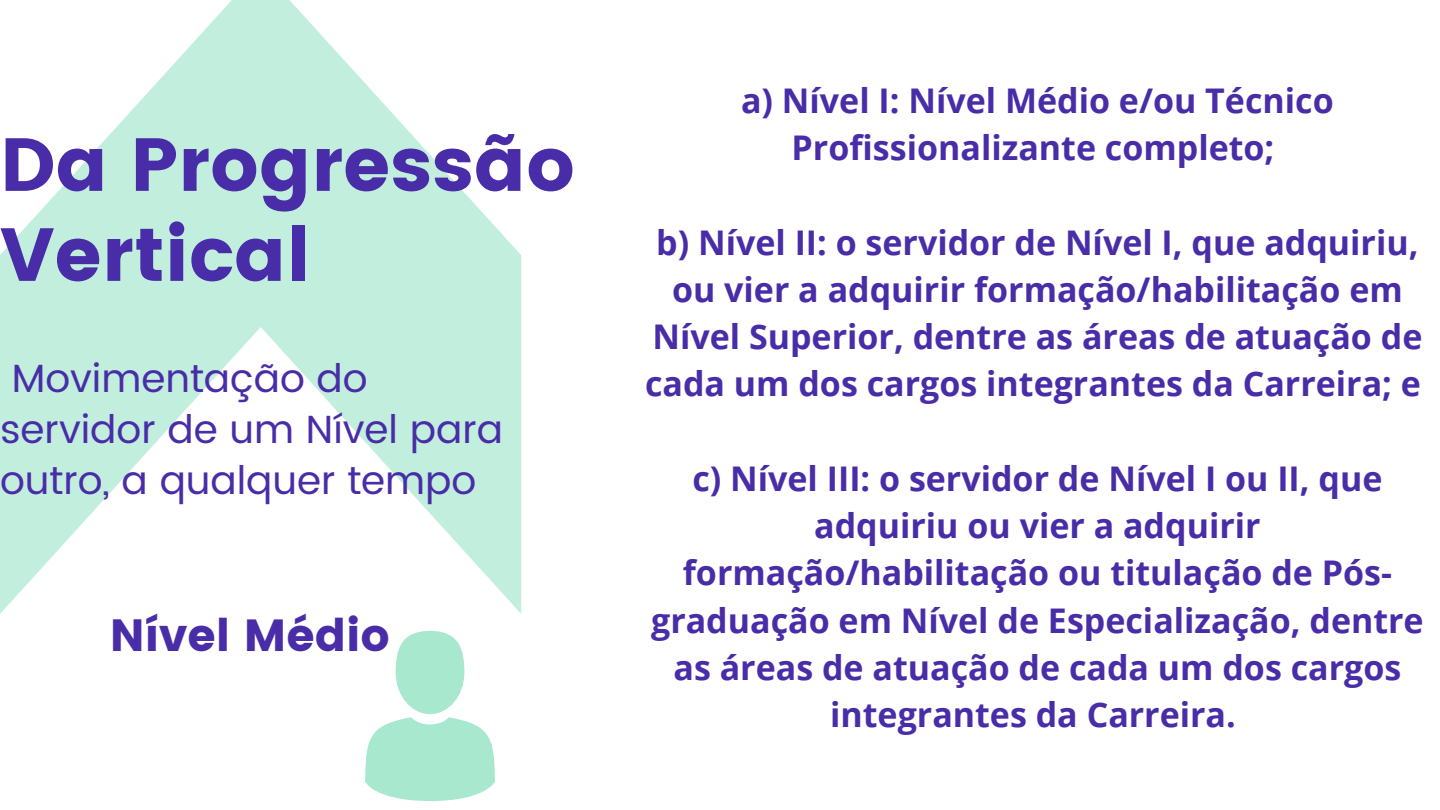
<style>
.page{position:relative;width:1440px;height:810px;background:#fff}
.page>*{position:absolute;margin:0;border:0;box-sizing:border-box;transform-origin:0 0}
.t1{font:75px/90px "Poppins";color:#492da8}
.t2{font:45px "Poppins";color:#492da8}
.t3{font:39.2px/51px "Poppins";color:#492da8}
.t4{font:700 34px/47.2px "Open Sans";color:#492da8;text-align:center}
</style>
<div class="page">
<svg style="left:0;top:0;width:521px;height:614px;fill:#c2efdd"></svg>
<div style="left:396px;top:631px;width:68px;height:83px;background:#a7e8ce;border-radius:50%"></div>
<svg style="left:365px;top:717px;width:130px;height:84px"></svg>
<p class="t1" style="left:0;top:120px;width:577px">Da Progressão<br>Vertical</p>
<p class="t3" style="left:0;top:353px;width:505px;text-indent:12px">Movimentação do servidor de um Nível para outro, a qualquer tempo</p>
<p class="t2" style="left:110px;top:610px;width:282px">Nível Médio</p>
<p class="t4" style="left:741px;top:76px;width:594px">a) Nível I: Nível Médio e/ou Técnico<br>Profissionalizante completo;</p>
<p class="t4" style="left:645px;top:218px;width:779px">b) Nível II: o servidor de Nível I, que adquiriu, ou vier a adquirir formação/habilitação em Nível Superior, dentre as áreas de atuação de cada um dos cargos integrantes da Carreira; e</p>
<p class="t4" style="left:651px;top:454px;width:774px">c) Nível III: o servidor de Nível I ou II, que adquiriu ou vier a adquirir formação/habilitação ou titulação de Pós&shy;graduação em Nível de Especialização, dentre as áreas de atuação de cada um dos cargos integrantes da Carreira.</p>
</div>
